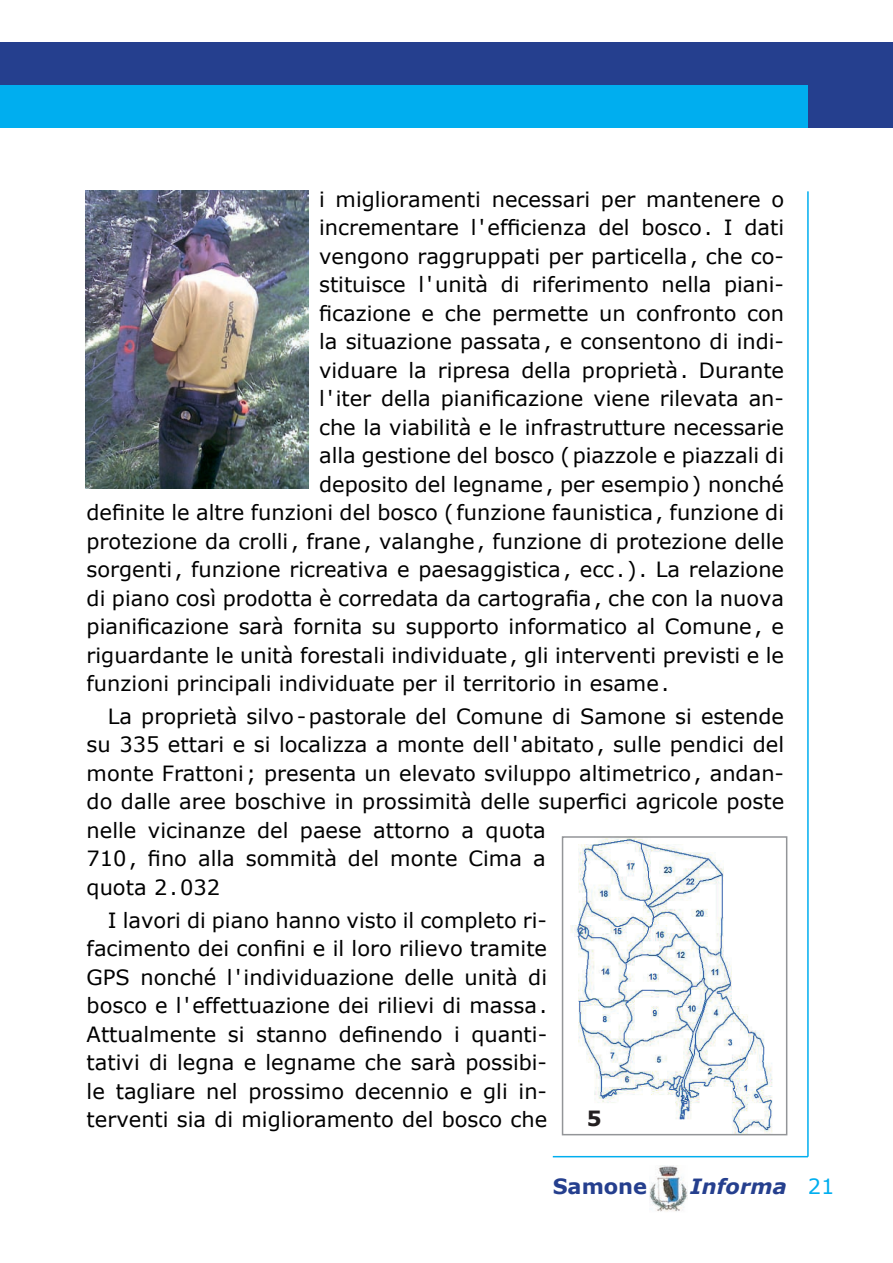
<style>
.page{position:relative;width:893px;height:1263px;background:#fff}
.page>*{position:absolute;margin:0;border:0;box-sizing:border-box;transform-origin:0 0}
.t1{font:21px/28.5px "Verdana";color:#000}
.t2{font:italic 700 21px "Verdana";color:#253f8e}
.t3{font:700 21px "Verdana";color:#253f8e}
.t4{font:700 21px "Verdana";color:#231f20}
.s1{font-weight:400;font-style:normal;color:#00aeef}
</style>
<div class="page">
<div style="left:0;top:85px;width:893px;height:43px;background:#00aeef"></div>
<div style="left:0;top:43px;width:893px;height:42px;background:#253f8e"></div>
<div style="left:808px;top:43px;width:85px;height:85px;background:#253f8e"></div>
<hr style="left:807px;top:191px;width:2px;height:966px;background:#00aeef">
<hr style="left:553px;top:1156px;width:255px;height:1px;background:#00aeef">
<img style="left:649px;top:1165px;width:38px;height:47px">
<img style="left:85px;top:191px;width:223px;height:297px">
<img style="left:571px;top:839px;width:202px;height:293px">
<div style="left:562px;top:836px;width:225px;height:299px;border:2px solid #939598"></div>
<p class="t1" style="left:319px;top:185px;width:466px">i miglioramenti necessari per mantenere o</p>
<p class="t1" style="left:319px;top:214px;width:467px">incrementare l'efficienza del bosco. I dati</p>
<p class="t1" style="left:319px;top:242px;width:467px">vengono raggruppati per particella, che co-</p>
<p class="t1" style="left:319px;top:271px;width:467px">stituisce l'unità di riferimento nella piani-</p>
<p class="t1" style="left:319px;top:299px;width:467px">ficazione e che permette un confronto con</p>
<p class="t1" style="left:319px;top:328px;width:467px">la situazione passata, e consentono di indi-</p>
<p class="t1" style="left:319px;top:356px;width:467px">viduare la ripresa della proprietà. Durante</p>
<p class="t1" style="left:319px;top:385px;width:467px">l'iter della pianificazione viene rilevata an-</p>
<p class="t1" style="left:319px;top:413px;width:467px">che la viabilità e le infrastrutture necessarie</p>
<p class="t1" style="left:319px;top:442px;width:467px">alla gestione del bosco (piazzole e piazzali di</p>
<p class="t1" style="left:319px;top:470px;width:467px">deposito del legname, per esempio) nonché</p>
<p class="t1" style="left:87px;top:499px;width:699px">definite le altre funzioni del bosco ( funzione faunistica, funzione di</p>
<p class="t1" style="left:87px;top:527px;width:699px">protezione da crolli, frane, valanghe, funzione di protezione delle</p>
<p class="t1" style="left:87px;top:556px;width:699px">sorgenti, funzione ricreativa e paesaggistica, ecc. ) . La relazione</p>
<p class="t1" style="left:87px;top:584px;width:699px">di piano così prodotta è corredata da cartografia, che con la nuova</p>
<p class="t1" style="left:87px;top:613px;width:699px">pianificazione sarà fornita su supporto informatico al Comune, e</p>
<p class="t1" style="left:87px;top:641px;width:699px">riguardante le unità forestali individuate, gli interventi previsti e le</p>
<p class="t1" style="left:87px;top:670px;width:584px">funzioni principali individuate per il territorio in esame.</p>
<p class="t1" style="left:87px;top:702px;width:699px;text-indent:21px">La proprietà silvo-pastorale del Comune di Samone si estende su 335 ettari e si localizza a monte dell'abitato, sulle pendici del monte Frattoni ; presenta un elevato sviluppo altimetrico, andan&shy;do dalle aree boschive in prossimità delle superfici agricole poste nelle vicinanze del paese attorno a quota<br>710, fino alla sommità del monte Cima a<br>quota 2.032</p>
<p class="t1" style="left:87px;top:906px;width:462px;text-align:justify;text-indent:21px">I lavori di piano hanno visto il completo ri&shy;facimento dei confini e il loro rilievo tramite GPS nonché l'individuazione delle unità di bosco e l'effettuazione dei rilievi di massa.<br>Attualmente si stanno definendo i quanti&shy;tativi di legna e legname che sarà possibi&shy;le tagliare nel prossimo decennio e gli in&shy;terventi sia di miglioramento del bosco che</p>
<p class="t4" style="left:587px;top:1105px;width:16px">5</p>
<p class="t3" style="left:553px;top:1173px;width:96px">Samone</p>
<p class="t2" style="left:690px;top:1173px;width:146px">Informa <span class="s1">21</span></p>
</div>
